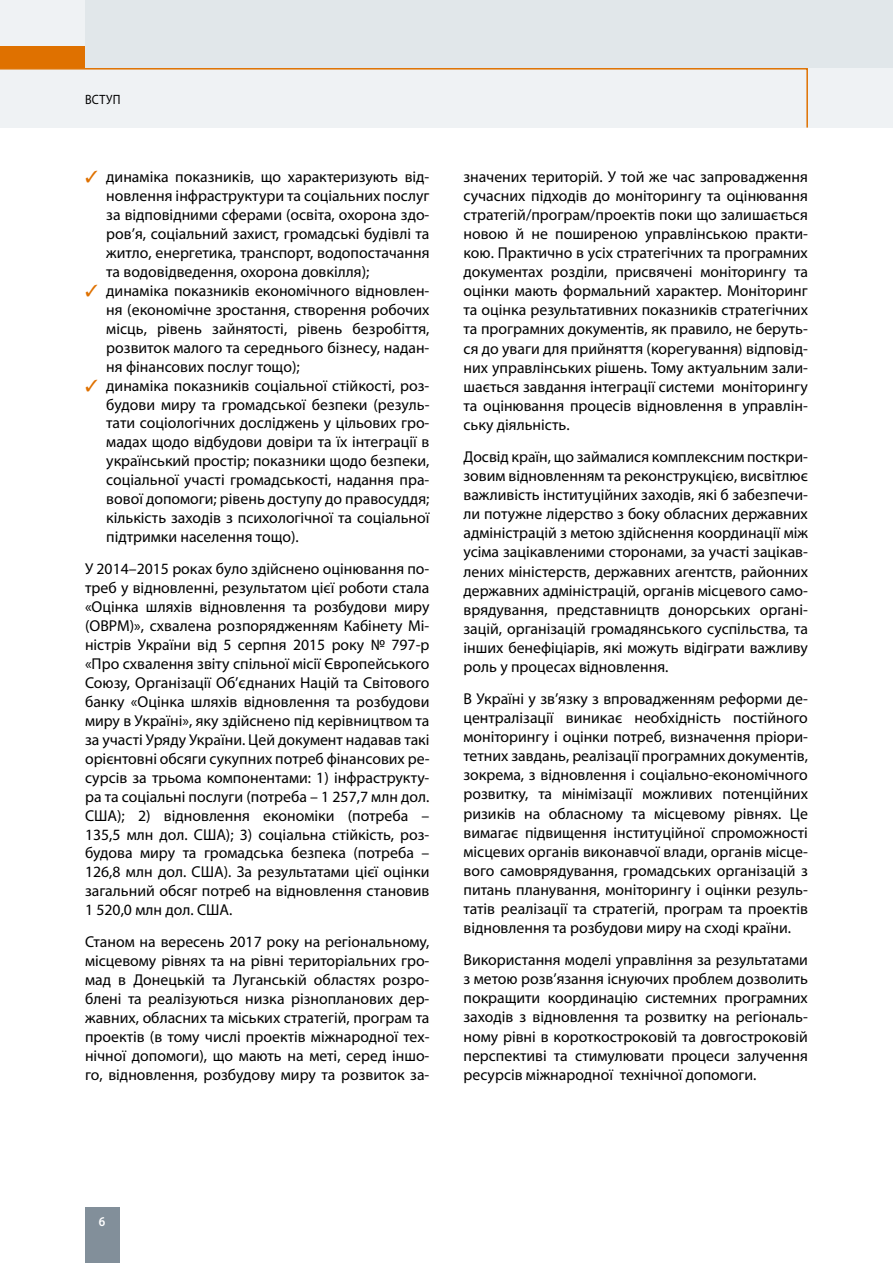
<style>
.page{position:relative;width:893px;height:1263px;background:#fff}
.page>*{position:absolute;margin:0;border:0;box-sizing:border-box;transform-origin:0 0}
.t1{font:15.75px/18.9px "Myriad Pro";color:#000;text-align:justify}
.t2{font:13.5px "Myriad Pro";letter-spacing:.04em;color:#000;scale:.9 1}
.t3{font:600 13.5px "Myriad Pro";color:#fff;scale:.9 1}
</style>
<div class="page">
<div style="left:0;top:0;width:893px;height:128px;background:#eff2f4"></div>
<div style="left:85px;top:0;width:808px;height:68px;background:#e1e7ea"></div>
<div style="left:0;top:47px;width:85px;height:21px;background:#df7100"></div>
<div style="left:85px;top:1208px;width:34px;height:55px;background:#828f9a"></div>
<svg style="left:0;top:68px;width:808px;height:60px"></svg>
<p class="t2" style="left:85px;top:92px;width:41px">ВСТУП</p>
<p class="t1" style="left:106px;top:167px;width:325px;text-align:left">динаміка показників, що характеризують від&shy;новлення інфраструктури та соціальних послуг за відповідними сферами (освіта, охорона здо&shy;ров’я, соціальний захист, громадські будівлі та житло, енергетика, транспорт, водопостачання та водовідведення, охорона довкілля); динаміка показників економічного відновлен&shy;ня (економічне зростання, створення робочих місць, рівень зайнятості, рівень безробіття, розвиток малого та середнього бізнесу, надан&shy;ня фінансових послуг тощо);<br>динаміка показників соціальної стійкості, роз&shy;будови миру та громадської безпеки (резуль&shy;тати соціологічних досліджень у цільових гро&shy;мадах щодо відбудови довіри та їх інтеграції в український простір; показники щодо безпеки, соціальної участі громадськості, надання пра&shy;вової допомоги; рівень доступу до правосуддя; кількість заходів з психологічної та соціальної підтримки населення тощо).</p>
<p class="t1" style="left:85px;top:559px;width:346px">У 2014–2015 роках було здійснено оцінювання по&shy;треб у відновленні, результатом цієї роботи стала «Оцінка шляхів відновлення та розбудови миру (ОВРМ)», схвалена розпорядженням Кабінету Мі&shy;ністрів України від 5 серпня 2015 року № 797-р «Про схвалення звіту спільної місії Європейського Союзу, Організації Об’єднаних Націй та Світового банку «Оцінка шляхів відновлення та розбудови миру в Україні», яку здійснено під керівництвом та за участі Уряду України. Цей документ надавав такі орієнтовні обсяги сукупних потреб фінансових ре&shy;сурсів за трьома компонентами: 1) інфраструкту&shy;ра та соціальні послуги (потреба – 1 257,7 млн дол.<br>США); 2) відновлення економіки (потреба – 135,5 млн дол. США); 3) соціальна стійкість, роз&shy;будова миру та громадська безпека (потреба – 126,8 млн дол. США). За результатами цієї оцінки загальний обсяг потреб на відновлення становив 1 520,0 млн дол. США.</p>
<p class="t1" style="left:85px;top:932px;width:346px">Станом на вересень 2017 року на регіональному, місцевому рівнях та на рівні територіальних гро&shy;мад в Донецькій та Луганській областях розро&shy;блені та реалізуються низка різнопланових дер&shy;жавних, обласних та міських стратегій, програм та проектів (в тому числі проектів міжнародної тех&shy;нічної допомоги), що мають на меті, серед іншо&shy;го, відновлення, розбудову миру та розвиток за-</p>
<p class="t1" style="left:463px;top:167px;width:346px">значених територій. У той же час запровадження сучасних підходів до моніторингу та оцінювання стратегій/програм/проектів поки що залишається новою й не поширеною управлінською практи&shy;кою. Практично в усіх стратегічних та програмних документах розділи, присвячені моніторингу та оцінки мають формальний характер. Моніторинг та оцінка результативних показників стратегічних та програмних документів, як правило, не беруть&shy;ся до уваги для прийняття (корегування) відповід&shy;них управлінських рішень. Тому актуальним зали&shy;шається завдання інтеграції системи моніторингу та оцінювання процесів відновлення в управлін&shy;ську діяльність.</p>
<p class="t1" style="left:463px;top:447px;width:346px">Досвід країн, що займалися комплексним посткри&shy;зовим відновленням та реконструкцією, висвітлює важливість інституційних заходів, які б забезпечи&shy;ли потужне лідерство з боку обласних державних адміністрацій з метою здійснення координації між усіма зацікавленими сторонами, за участі зацікав&shy;лених міністерств, державних агентств, районних державних адміністрацій, органів місцевого само&shy;врядування, представництв донорських органі&shy;зацій, організацій громадянського суспільства, та інших бенефіціарів, які можуть відіграти важливу роль у процесах відновлення.</p>
<p class="t1" style="left:463px;top:689px;width:346px">В Україні у зв’язку з впровадженням реформи де&shy;централізації виникає необхідність постійного моніторингу і оцінки потреб, визначення пріори&shy;тетних завдань, реалізації програмних документів, зокрема, з відновлення і соціально-економічного розвитку, та мінімізації можливих потенційних ризиків на обласному та місцевому рівнях. Це вимагає підвищення інституційної спроможності місцевих органів виконавчої влади, органів місце&shy;вого самоврядування, громадських організацій з питань планування, моніторингу і оцінки резуль&shy;татів реалізації та стратегій, програм та проектів відновлення та розбудови миру на сході країни.</p>
<p class="t1" style="left:463px;top:950px;width:346px">Використання моделі управління за результатами з метою розв’язання існуючих проблем дозволить покращити координацію системних програмних заходів з відновлення та розвитку на регіональ&shy;ному рівні в короткостроковій та довгостроковій перспективі та стимулювати процеси залучення ресурсів міжнародної технічної допомоги.</p>
<p class="t3" style="left:99px;top:1213px;width:9px">6</p>
</div>
